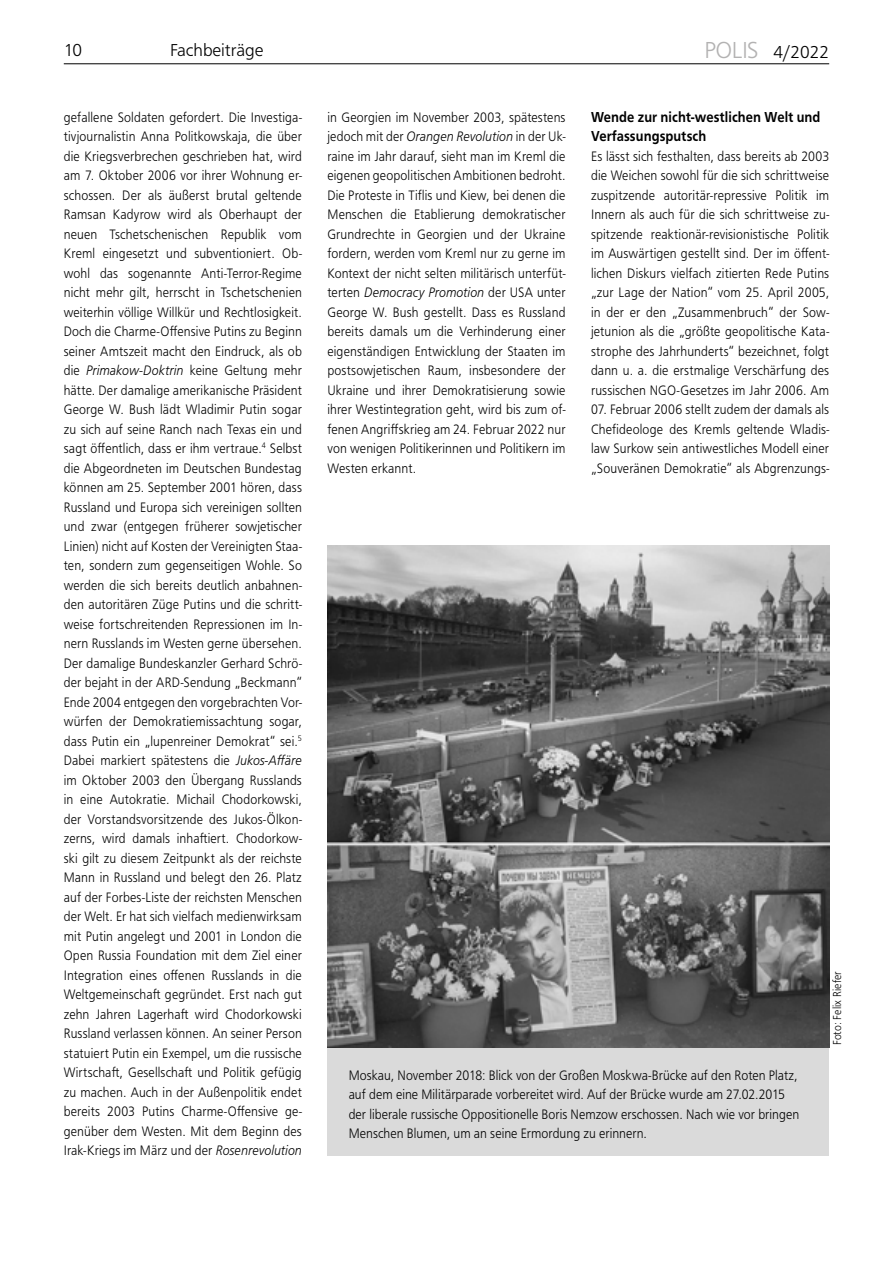
<style>
.page{position:relative;width:893px;height:1263px;background:#fff}
.page>*{position:absolute;margin:0;border:0;box-sizing:border-box;transform-origin:0 0}
.t1{font:300 18px "Front Page Pro";letter-spacing:-.005em;color:#000}
.t2{font:500 15px/19.5px "Front Page Pro";letter-spacing:.005em;color:#000;scale:.9 1}
.t3{font:300 14.25px/19.5px "Front Page Pro";letter-spacing:.005em;color:#000;text-align:justify;scale:.9 1}
.t4{font:300 12px "Front Page Pro";letter-spacing:.01em;color:#000;scale:.9 1}
.s1{font-size:24px;color:#b3b2b2}
.s2{font-style:italic}
</style>
<div class="page">
<hr style="left:64px;top:63px;width:765px;height:1px;background:#000">
<div style="left:327px;top:1029px;width:502px;height:126px;background:#dadada"></div>
<img style="left:327px;top:546px;width:502px;height:502px">
<p class="t1" style="left:64px;top:37px;width:20px">10</p>
<p class="t1" style="left:170px;top:37px;width:95px">Fachbeiträge</p>
<p class="t1" style="left:704px;top:39px;width:126px"><span class="s1">POLIS</span> 4/2022</p>
<p class="t3" style="left:64px;top:106px;width:266px">gefallene Soldaten gefordert. Die Investiga&shy;tivjournalistin Anna Politkowskaja, die über die Kriegsverbrechen geschrieben hat, wird am 7. Oktober 2006 vor ihrer Wohnung er&shy;schossen. Der als äußerst brutal geltende Ramsan Kadyrow wird als Oberhaupt der neuen Tschetschenischen Republik vom Kreml eingesetzt und subventioniert. Ob&shy;wohl das sogenannte Anti-Terror-Regime nicht mehr gilt, herrscht in Tschetschenien weiterhin völlige Willkür und Rechtlosigkeit.<br>Doch die Charme-Offensive Putins zu Beginn seiner Amtszeit macht den Eindruck, als ob die <span class="s2">Primakow-Doktrin</span> keine Geltung mehr hätte. Der damalige amerikanische Präsident George W. Bush lädt Wladimir Putin sogar zu sich auf seine Ranch nach Texas ein und sagt öffentlich, dass er ihm vertraue.<sup>4</sup> Selbst die Abgeordneten im Deutschen Bundestag können am 25. September 2001 hören, dass Russland und Europa sich vereinigen sollten und zwar (entgegen früherer sowjetischer Linien) nicht auf Kosten der Vereinigten Staa&shy;ten, sondern zum gegenseitigen Wohle. So werden die sich bereits deutlich anbahnen&shy;den autoritären Züge Putins und die schritt&shy;weise fortschreitenden Repressionen im In&shy;nern Russlands im Westen gerne übersehen.<br>Der damalige Bundeskanzler Gerhard Schrö&shy;der bejaht in der ARD-Sendung „Beckmann“ Ende 2004 entgegen den vorgebrachten Vor&shy;würfen der Demokratiemissachtung sogar, dass Putin ein „lupenreiner Demokrat“ sei.<sup>5<br></sup>Dabei markiert spätestens die <span class="s2">Jukos-Affäre </span>im Oktober 2003 den Übergang Russlands in eine Autokratie. Michail Chodorkowski, der Vorstandsvorsitzende des Jukos-Ölkon&shy;zerns, wird damals inhaftiert. Chodorkow&shy;ski gilt zu diesem Zeitpunkt als der reichste Mann in Russland und belegt den 26. Platz auf der Forbes-Liste der reichsten Menschen der Welt. Er hat sich vielfach medienwirksam mit Putin angelegt und 2001 in London die Open Russia Foundation mit dem Ziel einer Integration eines offenen Russlands in die Weltgemeinschaft gegründet. Erst nach gut zehn Jahren Lagerhaft wird Chodorkowski Russland verlassen können. An seiner Person statuiert Putin ein Exempel, um die russische Wirtschaft, Gesellschaft und Politik gefügig zu machen. Auch in der Außenpolitik endet bereits 2003 Putins Charme-Offensive ge&shy;genüber dem Westen. Mit dem Beginn des Irak-Kriegs im März und der <span class="s2">Rosenrevolution</span></p>
<p class="t3" style="left:327px;top:106px;width:266px">in Georgien im November 2003, spätestens jedoch mit der <span class="s2">Orangen Revolution</span> in der Uk&shy;raine im Jahr darauf, sieht man im Kreml die eigenen geopolitischen Ambitionen bedroht.<br>Die Proteste in Tiflis und Kiew, bei denen die Menschen die Etablierung demokratischer Grundrechte in Georgien und der Ukraine fordern, werden vom Kreml nur zu gerne im Kontext der nicht selten militärisch unterfüt&shy;terten <span class="s2">Democracy Promotion</span> der USA unter George W. Bush gestellt. Dass es Russland bereits damals um die Verhinderung einer eigenständigen Entwicklung der Staaten im postsowjetischen Raum, insbesondere der Ukraine und ihrer Demokratisierung sowie ihrer Westintegration geht, wird bis zum of&shy;fenen Angriffskrieg am 24. Februar 2022 nur von wenigen Politikerinnen und Politikern im Westen erkannt.</p>
<p class="t2" style="left:591px;top:106px;width:256px">Wende zur nicht-westlichen Welt und<br>Verfassungsputsch</p>
<p class="t3" style="left:591px;top:145px;width:266px">Es lässt sich festhalten, dass bereits ab 2003 die Weichen sowohl für die sich schrittweise zuspitzende autoritär-repressive Politik im Innern als auch für die sich schrittweise zu&shy;spitzende reaktionär-revisionistische Politik im Auswärtigen gestellt sind. Der im öffent&shy;lichen Diskurs vielfach zitierten Rede Putins „zur Lage der Nation“ vom 25. April 2005, in der er den „Zusammenbruch“ der Sow&shy;jetunion als die „größte geopolitische Kata&shy;strophe des Jahrhunderts“ bezeichnet, folgt dann u. a. die erstmalige Verschärfung des russischen NGO-Gesetzes im Jahr 2006. Am</p>
<p class="t3" style="left:591px;top:399px;width:266px">07. Februar 2006 stellt zudem der damals als Chefideologe des Kremls geltende Wladis&shy;law Surkow sein antiwestliches Modell einer „Souveränen Demokratie“ als Abgrenzungs-</p>
<p class="t4" style="left:828px;top:1045px;width:84px;rotate:-90deg">Foto: Felix Riefer</p>
<p class="t3" style="left:349px;top:1064px;width:502px;text-align:left">Moskau, November 2018: Blick von der Großen Moskwa-Brücke auf den Roten Platz, auf dem eine Militärparade vorbereitet wird. Auf der Brücke wurde am 27.02.2015 der liberale russische Oppositionelle Boris Nemzow erschossen. Nach wie vor bringen Menschen Blumen, um an seine Ermordung zu erinnern.</p>
</div>
